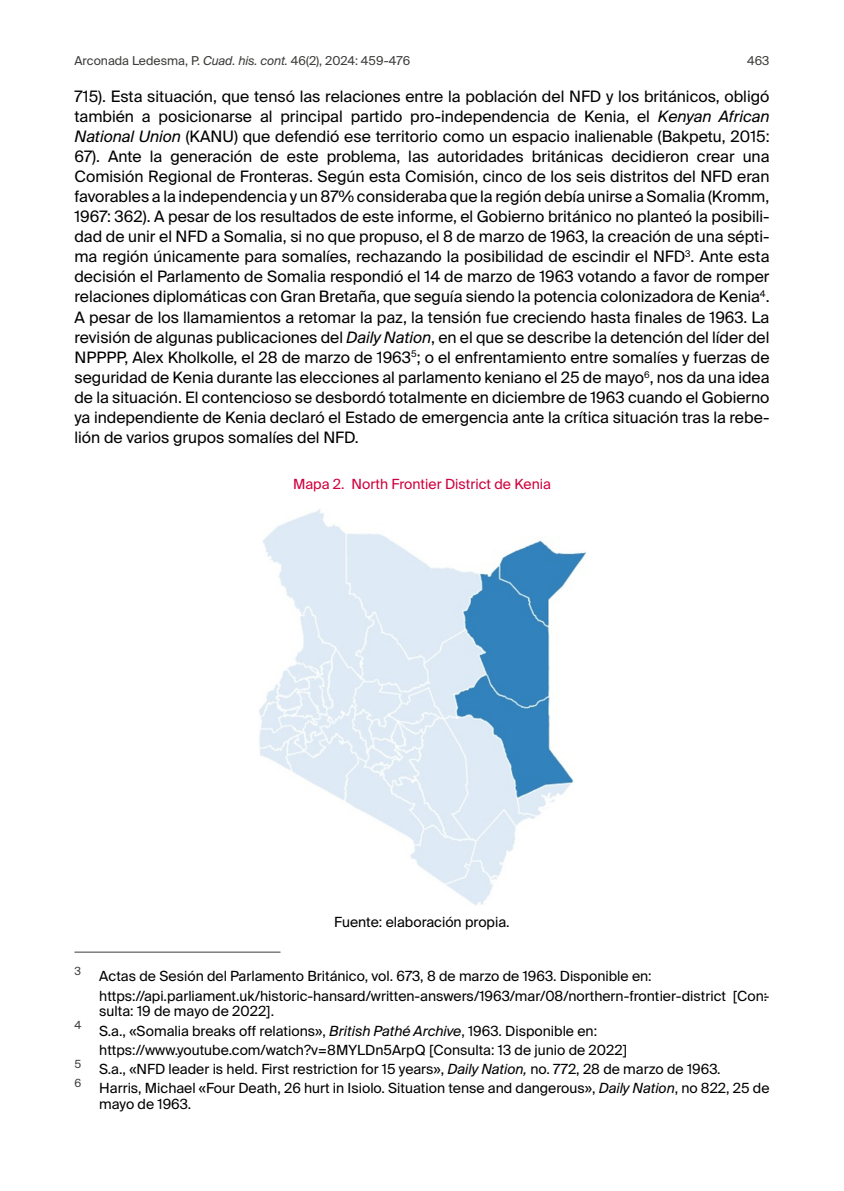
<style>
.page{position:relative;width:844px;height:1191px;background:#fff}
.page>*{position:absolute;margin:0;border:0;box-sizing:border-box;transform-origin:0 0}
.Texto_General{font:15.75px/20.1px "Suisse Intl";color:#000;text-align:justify}
.Notas_al_pie{font:14px/15.8px "Suisse Intl";color:#000}
.Tablas_Titulo{font:14px "Suisse Intl";color:#cf003d}
.Pie_figuras_y_tablas{font:14px "Suisse Intl";color:#000}
.t1{font:12.25px "Suisse Intl";color:#3c3c3b}
.Notas_al_pie-2{font:11.2px "Suisse Intl";color:#3c3c3b}
.s1{font-style:italic}
</style>
<div class="page">
<img style="left:259px;top:509px;width:326px;height:396px">
<hr style="left:74px;top:951px;width:206px;height:1px;background:#3c3c3b">
<p class="t1" style="left:74px;top:54px;width:337px">Arconada Ledesma, P. <span class="s1">Cuad. his. cont.</span> 46(2), 2024: 459-476</p>
<p class="t1" style="left:747px;top:54px;width:24px">463</p>
<p class="Texto_General" style="left:74px;top:86px;width:696px">715). Esta situación, que tensó las relaciones entre la población del NFD y los británicos, obligó también a posicionarse al principal partido pro-independencia de Kenia, el <span class="s1">Kenyan African National Union</span> (KANU) que defendió ese territorio como un espacio inalienable (Bakpetu, 2015:<br>67). Ante la generación de este problema, las autoridades británicas decidieron crear una Comisión Regional de Fronteras. Según esta Comisión, cinco de los seis distritos del NFD eran favorables a la independencia y un 87% consideraba que la región debía unirse a Somalia (Kromm, 1967: 362). A pesar de los resultados de este informe, el Gobierno británico no planteó la posibili&shy;dad de unir el NFD a Somalia, si no que propuso, el 8 de marzo de 1963, la creación de una sépti&shy;ma región únicamente para somalíes, rechazando la posibilidad de escindir el NFD<sup>3</sup>. Ante esta decisión el Parlamento de Somalia respondió el 14 de marzo de 1963 votando a favor de romper relaciones diplomáticas con Gran Bretaña, que seguía siendo la potencia colonizadora de Kenia<sup>4</sup>.<br>A pesar de los llamamientos a retomar la paz, la tensión fue creciendo hasta finales de 1963. La revisión de algunas publicaciones del <span class="s1">Daily Nation</span>, en el que se describe la detención del líder del NPPPP, Alex Kholkolle, el 28 de marzo de 1963<sup>5</sup>; o el enfrentamiento entre somalíes y fuerzas de seguridad de Kenia durante las elecciones al parlamento keniano el 25 de mayo<sup>6</sup>, nos da una idea de la situación. El contencioso se desbordó totalmente en diciembre de 1963 cuando el Gobierno ya independiente de Kenia declaró el Estado de emergencia ante la crítica situación tras la rebe&shy;lión de varios grupos somalíes del NFD.</p>
<p class="Tablas_Titulo" style="left:293px;top:476px;width:259px">Mapa 2. North Frontier District de Kenia</p>
<p class="Pie_figuras_y_tablas" style="left:334px;top:914px;width:177px">Fuente: elaboración propia.</p>
<p class="Notas_al_pie-2" style="left:74px;top:964px;width:8px">3</p>
<p class="Notas_al_pie" style="left:99px;top:968px;width:553px">Actas de Sesión del Parlamento Británico, vol. 673, 8 de marzo de 1963. Disponible en:</p>
<p class="Notas_al_pie" style="left:99px;top:987px;width:671px">https://api.parliament.uk/historic-hansard/written-answers/1963/mar/08/northern-frontier-district [Con&shy;sulta: 19 de mayo de 2022].</p>
<p class="Notas_al_pie-2" style="left:74px;top:1018px;width:9px">4</p>
<p class="Notas_al_pie" style="left:99px;top:1022px;width:499px">S.a., «Somalia breaks off relations», <span class="s1">British Pathé Archive</span>, 1963. Disponible en:</p>
<p class="Notas_al_pie" style="left:99px;top:1042px;width:529px">https://www.youtube.com/watch?v=8MYLDn5ArpQ [Consulta: 13 de junio de 2022]</p>
<p class="Notas_al_pie-2" style="left:74px;top:1057px;width:8px">5</p>
<p class="Notas_al_pie" style="left:99px;top:1061px;width:622px">S.a., «NFD leader is held. First restriction for 15 years», <span class="s1">Daily Nation,</span> no. 772, 28 de marzo de 1963.</p>
<p class="Notas_al_pie-2" style="left:74px;top:1076px;width:8px">6</p>
<p class="Notas_al_pie" style="left:99px;top:1080px;width:671px">Harris, Michael «Four Death, 26 hurt in Isiolo. Situation tense and dangerous», <span class="s1">Daily Nation</span>, no 822, 25 de mayo de 1963.</p>
</div>
